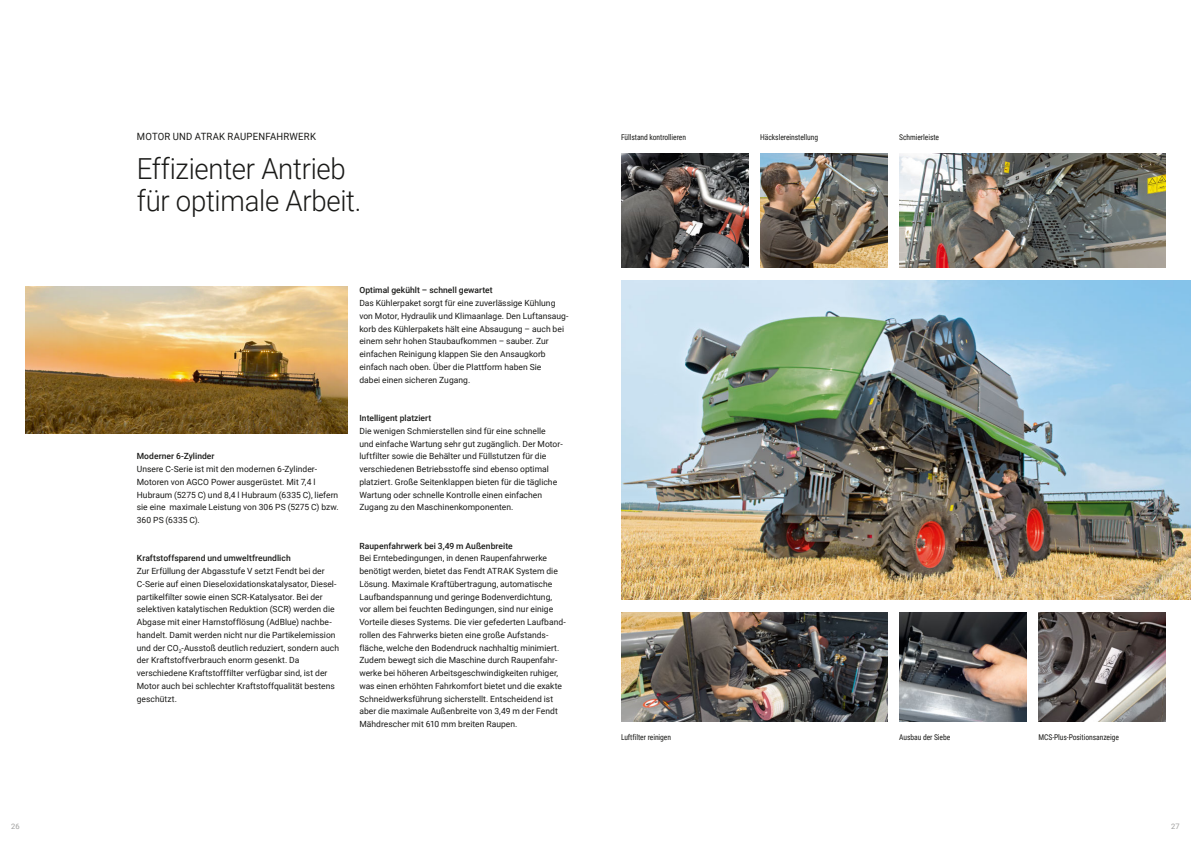
<style>
.page{position:relative;width:1191px;height:842px;background:#fff}
.page>*{position:absolute;margin:0;border:0;box-sizing:border-box;transform-origin:0 0}
.t1{font:300 29px/32px "Roboto";letter-spacing:-.01em;color:#1a1a18;scale:.95 1}
.t2{font:10px "Roboto";letter-spacing:.025em;color:#1a1a18;scale:.95 1}
.t3{font:8.5px/12.8px "Roboto";letter-spacing:.005em;color:#1a1a18}
.t4{font:500 8.5px "Roboto";letter-spacing:.005em;color:#1a1a18}
.t5{font:8px "Roboto Condensed";letter-spacing:-.01em;color:#1a1a18;scale:.95 1}
.t6{font:7.5px "Roboto";color:#9f9f9e}
</style>
<div class="page">
<img style="left:26px;top:287px;width:321px;height:147px">
<img style="left:621px;top:281px;width:570px;height:319px">
<img style="left:899px;top:153px;width:266px;height:115px">
<img style="left:1038px;top:612px;width:127px;height:109px">
<img style="left:760px;top:153px;width:127px;height:115px">
<img style="left:899px;top:612px;width:127px;height:109px">
<img style="left:621px;top:153px;width:127px;height:115px">
<img style="left:621px;top:612px;width:266px;height:109px">
<p class="t6" style="left:11px;top:821px;width:10px">26</p>
<p class="t2" style="left:137px;top:130px;width:190px">MOTOR UND ATRAK RAUPENFAHRWERK</p>
<h1 class="t1" style="left:137px;top:151px;width:238px">Effizienter Antrieb für optimale Arbeit.</h1>
<p class="t4" style="left:137px;top:450px;width:79px">Moderner 6-Zylinder</p>
<p class="t3" style="left:137px;top:462px;width:203px">Unsere C Serie ist mit den modernen 6 Zylinder Motoren von AGCO Power ausgerüstet. Mit 7,4 l Hubraum (5275 C) und 8,4 l Hubraum (6335 C), liefern sie eine maximale Leistung von 306 PS (5275 C) bzw.<br>360 PS (6335 C).</p>
<p class="t4" style="left:137px;top:552px;width:155px">Kraftstoffsparend und umweltfreundlich</p>
<p class="t3" style="left:137px;top:564px;width:204px">Zur Erfüllung der Abgasstufe V setzt Fendt bei der<br>C Serie auf einen Dieseloxidationskatalysator, Diesel&shy;partikelfilter sowie einen SCR Katalysator. Bei der selektiven katalytischen Reduktion (SCR) werden die Abgase mit einer Harnstofflösung (AdBlue) nachbe&shy;handelt. Damit werden nicht nur die Partikelemission und der CO<sub>2</sub> Ausstoß deutlich reduziert, sondern auch der Kraftstoffverbrauch enorm gesenkt. Da verschiedene Kraftstofffilter verfügbar sind, ist der Motor auch bei schlechter Kraftstoffqualität bestens geschützt.</p>
<p class="t4" style="left:359px;top:284px;width:135px">Optimal gekühlt – schnell gewartet</p>
<p class="t3" style="left:359px;top:296px;width:211px">Das Kühlerpaket sorgt für eine zuverlässige Kühlung von Motor, Hydraulik und Klimaanlage. Den Luftansaug&shy;korb des Kühlerpakets hält eine Absaugung – auch bei einem sehr hohen Staubaufkommen – sauber. Zur einfachen Reinigung klappen Sie den Ansaugkorb einfach nach oben. Über die Plattform haben Sie<br>dabei einen sicheren Zugang.</p>
<p class="t4" style="left:359px;top:412px;width:73px">Intelligent platziert</p>
<p class="t3" style="left:359px;top:424px;width:205px">Die wenigen Schmierstellen sind für eine schnelle<br>und einfache Wartung sehr gut zugänglich. Der Motor&shy;luftfilter sowie die Behälter und Füllstutzen für die verschiedenen Betriebsstoffe sind ebenso optimal platziert. Große Seitenklappen bieten für die tägliche Wartung oder schnelle Kontrolle einen einfachen Zugang zu den Maschinenkomponenten.</p>
<p class="t4" style="left:359px;top:540px;width:155px">Raupenfahrwerk bei 3,49 m Außenbreite</p>
<p class="t3" style="left:359px;top:552px;width:208px">Bei Erntebedingungen, in denen Raupenfahrwerke benötigt werden, bietet das Fendt ATRAK System die Lösung. Maximale Kraftübertragung, automatische Laufbandspannung und geringe Bodenverdichtung, vor allem bei feuchten Bedingungen, sind nur einige Vorteile dieses Systems. Die vier gefederten Laufband&shy;rollen des Fahrwerks bieten eine große Aufstands&shy;fläche, welche den Bodendruck nachhaltig minimiert.<br>Zudem bewegt sich die Maschine durch Raupenfahr&shy;werke bei höheren Arbeitsgeschwindigkeiten ruhiger, was einen erhöhten Fahrkomfort bietet und die exakte Schneidwerksführung sicherstellt. Entscheidend ist aber die maximale Außenbreite von 3,49 m der Fendt Mähdrescher mit 610 mm breiten Raupen.</p>
<p class="t5" style="left:621px;top:132px;width:70px">Füllstand kontrollieren</p>
<p class="t5" style="left:760px;top:132px;width:62px">Häckslereinstellung</p>
<p class="t5" style="left:899px;top:132px;width:43px">Schmierleiste</p>
<p class="t5" style="left:621px;top:731px;width:54px">Luftfilter reinigen</p>
<p class="t5" style="left:899px;top:731px;width:55px">Ausbau der Siebe</p>
<p class="t5" style="left:1038px;top:731px;width:86px">MCS-Plus-Positionsanzeige</p>
<p class="t6" style="left:1171px;top:821px;width:10px">27</p>
</div>
